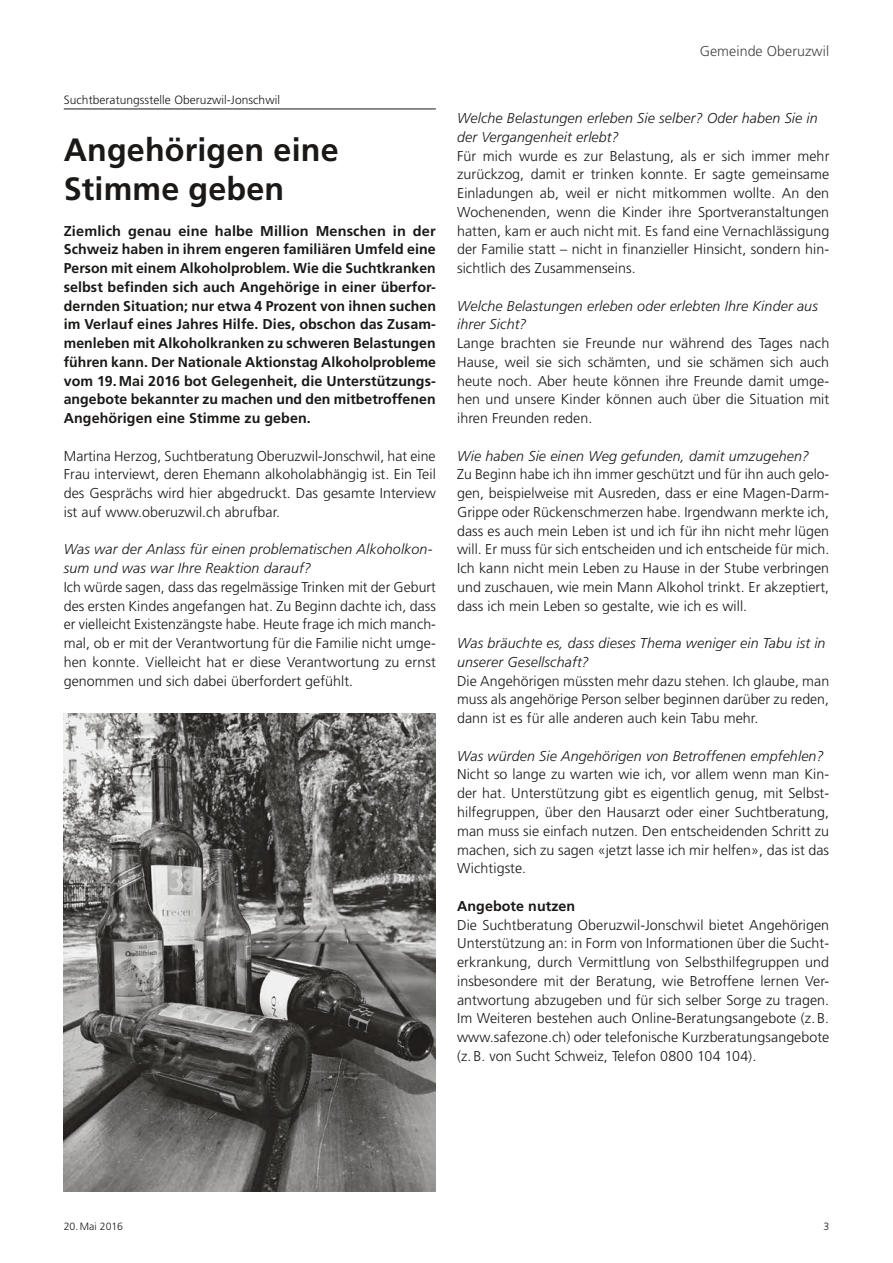
<style>
.page{position:relative;width:893px;height:1263px;background:#fff}
.page>*{position:absolute;margin:0;border:0;box-sizing:border-box;transform-origin:0 0}
.t1{font:700 32.25px/39px "Frutiger LT Std";letter-spacing:.005em;color:#1b1917}
.t2{font:300 14.25px/18.8px "Frutiger LT Std";letter-spacing:.005em;color:#1b1917;text-align:justify}
.t3{font:700 14.25px/18.8px "Frutiger LT Std";letter-spacing:.005em;color:#1b1917;text-align:justify}
.t4{font:italic 300 14.25px/18.8px "Frutiger LT Std";letter-spacing:.01em;color:#1b1917}
.t5{font:300 14.25px "Frutiger LT Std";letter-spacing:.005em;color:#474442}
.t6{font:300 12px "Frutiger LT Std";letter-spacing:.005em;color:#1b1917}
.t7{font:300 10.5px "Frutiger LT Std";color:#1b1917}
</style>
<div class="page">
<img style="left:64px;top:713px;width:372px;height:479px">
<hr style="left:64px;top:109px;width:372px;height:1px;background:#1b1917">
<p class="t6" style="left:64px;top:93px;width:218px">Suchtberatungsstelle Oberuzwil-Jonschwil</p>
<h1 class="t1" style="left:64px;top:130px;width:276px">Angehörigen eine<br>Stimme geben</h1>
<p class="t3" style="left:64px;top:221px;width:374px">Ziemlich genau eine halbe Million Menschen in der Schweiz haben in ihrem engeren familiären Umfeld eine Person mit einem Alkoholproblem. Wie die Suchtkranken selbst befinden sich auch Angehörige in einer überfor&shy;dernden Situation; nur etwa 4 Prozent von ihnen suchen im Verlauf eines Jahres Hilfe. Dies, obschon das Zusam&shy;menleben mit Alkoholkranken zu schweren Belastungen führen kann. Der Nationale Aktionstag Alkoholprobleme vom 19.Mai 2016 bot Gelegenheit, die Unterstützungs&shy;angebote bekannter zu machen und den mitbetroffenen Angehörigen eine Stimme zu geben.</p>
<p class="t2" style="left:64px;top:447px;width:374px">Martina Herzog, Suchtberatung Oberuzwil-Jonschwil, hat eine Frau interviewt, deren Ehemann alkoholabhängig ist. Ein Teil des Gesprächs wird hier abgedruckt. Das gesamte Interview ist auf www.oberuzwil.ch abrufbar.</p>
<p class="t4" style="left:64px;top:540px;width:370px">Was war der Anlass für einen problematischen Alkoholkon&shy;sum und was war Ihre Reaktion darauf?</p>
<p class="t2" style="left:64px;top:578px;width:374px">Ich würde sagen, dass das regelmässige Trinken mit der Geburt des ersten Kindes angefangen hat. Zu Beginn dachte ich, dass er vielleicht Existenzängste habe. Heute frage ich mich manch&shy;mal, ob er mit der Verantwortung für die Familie nicht umge&shy;hen konnte. Vielleicht hat er diese Verantwortung zu ernst genommen und sich dabei überfordert gefühlt.</p>
<p class="t5" style="left:700px;top:43px;width:131px">Gemeinde Oberuzwil</p>
<p class="t4" style="left:457px;top:109px;width:362px">Welche Belastungen erleben Sie selber? Oder haben Sie in der Vergangenheit erlebt?</p>
<p class="t2" style="left:457px;top:147px;width:374px">Für mich wurde es zur Belastung, als er sich immer mehr zurückzog, damit er trinken konnte. Er sagte gemeinsame Einladungen ab, weil er nicht mitkommen wollte. An den Wochenenden, wenn die Kinder ihre Sportveranstaltungen hatten, kam er auch nicht mit. Es fand eine Vernachlässigung der Familie statt – nicht in finanzieller Hinsicht, sondern hin&shy;sichtlich des Zusammenseins.</p>
<p class="t4" style="left:457px;top:297px;width:362px">Welche Belastungen erleben oder erlebten Ihre Kinder aus ihrer Sicht?</p>
<p class="t2" style="left:457px;top:334px;width:374px">Lange brachten sie Freunde nur während des Tages nach Hause, weil sie sich schämten, und sie schämen sich auch heute noch. Aber heute können ihre Freunde damit umge&shy;hen und unsere Kinder können auch über die Situation mit ihren Freunden reden.</p>
<p class="t4" style="left:457px;top:447px;width:354px">Wie haben Sie einen Weg gefunden, damit umzugehen?</p>
<p class="t2" style="left:457px;top:465px;width:374px">Zu Beginn habe ich ihn immer geschützt und für ihn auch gelo&shy;gen, beispielweise mit Ausreden, dass er eine Magen-Darm-Grippe oder Rückenschmerzen habe. Irgendwann merkte ich, dass es auch mein Leben ist und ich für ihn nicht mehr lügen will. Er muss für sich entscheiden und ich entscheide für mich.<br>Ich kann nicht mein Leben zu Hause in der Stube verbringen und zuschauen, wie mein Mann Alkohol trinkt. Er akzeptiert, dass ich mein Leben so gestalte, wie ich es will.</p>
<p class="t4" style="left:457px;top:634px;width:370px">Was bräuchte es, dass dieses Thema weniger ein Tabu ist in unserer Gesellschaft?</p>
<p class="t2" style="left:457px;top:672px;width:374px">Die Angehörigen müssten mehr dazu stehen. Ich glaube, man muss als angehörige Person selber beginnen darüber zu reden, dann ist es für alle anderen auch kein Tabu mehr.</p>
<p class="t4" style="left:457px;top:747px;width:368px">Was würden Sie Angehörigen von Betroffenen empfehlen?</p>
<p class="t2" style="left:457px;top:765px;width:374px">Nicht so lange zu warten wie ich, vor allem wenn man Kin&shy;der hat. Unterstützung gibt es eigentlich genug, mit Selbst&shy;hilfegruppen, über den Hausarzt oder einer Suchtberatung, man muss sie einfach nutzen. Den entscheidenden Schritt zu machen, sich zu sagen «jetzt lasse ich mir helfen», das ist das Wichtigste.</p>
<p class="t3" style="left:457px;top:896px;width:120px">Angebote nutzen</p>
<p class="t2" style="left:457px;top:915px;width:374px">Die Suchtberatung Oberuzwil-Jonschwil bietet Angehörigen Unterstützung an: in Form von Informationen über die Sucht&shy;erkrankung, durch Vermittlung von Selbsthilfegruppen und insbesondere mit der Beratung, wie Betroffene lernen Ver&shy;antwortung abzugeben und für sich selber Sorge zu tragen.<br>Im Weiteren bestehen auch Online-Beratungsangebote (z.B. www.safezone.ch) oder telefonische Kurzberatungsangebote (z.B. von Sucht Schweiz, Telefon 0800 104 104).</p>
<p class="t7" style="left:64px;top:1220px;width:61px">20.Mai 2016</p>
<p class="t7" style="left:823px;top:1220px;width:7px">3</p>
</div>
